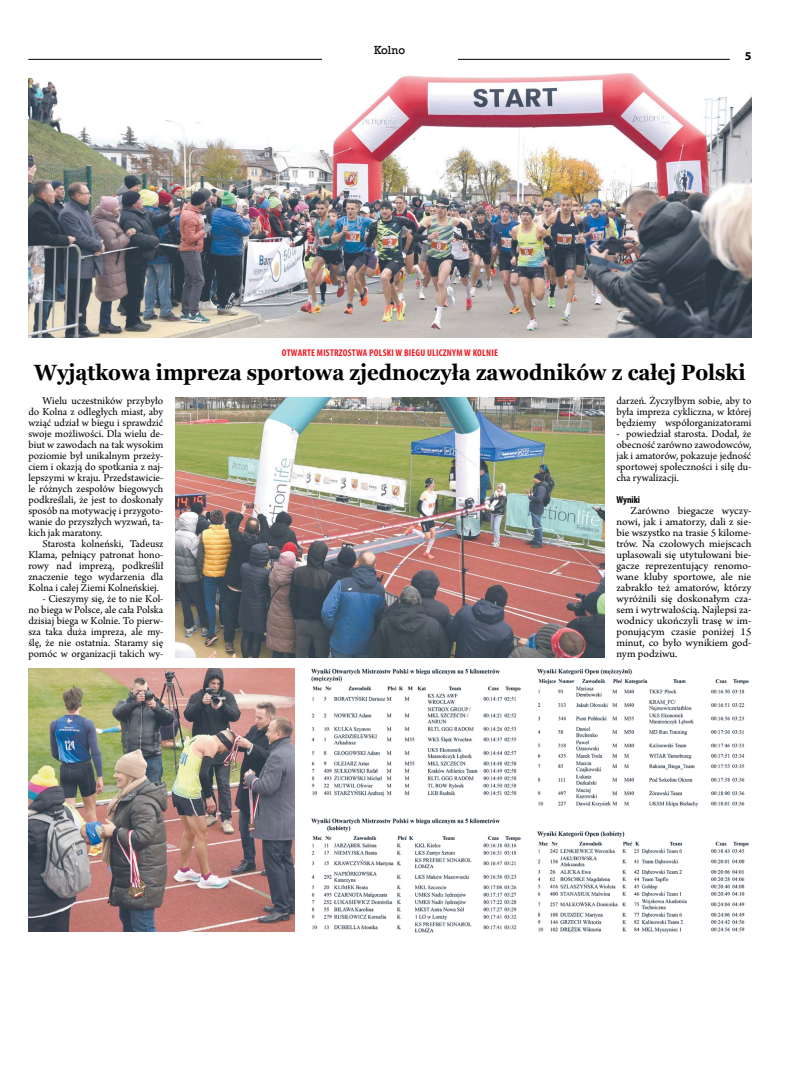
<style>
.page{position:relative;width:794px;height:1092px;background:#fff}
.page>*{position:absolute;margin:0;border:0;box-sizing:border-box;transform-origin:0 0}
.t1{font:700 22px "Georgia";color:#000;scale:.92 1}
.t2{font:700 12px "Myriad Pro";color:#000}
.t3{font:11px/11px "Arno Pro";color:#000;text-align:justify}
.t4{font:11px/11px "Arno Pro";color:#000;text-align:justify;scale:1.04 1}
.t5{font:11px "Rockwell";color:#000}
.t6{font:700 condensed 10px "Myriad Pro";color:#000}
.t7{font:700 condensed 9.8px "Myriad Pro";letter-spacing:.02em;color:#ed1d24}
</style>
<div class="page">
<img style="left:28px;top:58px;width:723px;height:280px">
<img style="left:175px;top:398px;width:429px;height:259px">
<img style="left:28px;top:668px;width:267px;height:263px">
<hr style="left:28px;top:59px;width:702px;height:1px;background:#000">
<img style="left:311px;top:668px;width:210px;height:265px">
<img style="left:537px;top:668px;width:212px;height:264px">
<div style="left:322px;top:45px;width:135px;height:18px;background:#fff"></div>
<p class="t5" style="left:374px;top:43px;width:33px">Kolno</p>
<p class="t2" style="left:745px;top:48px;width:8px">5</p>
<p class="t7" style="left:282px;top:347px;width:217px">OTWARTE MISTRZOSTWA POLSKI W BIEGU ULICZNYM W KOLNIE</p>
<h1 class="t1" style="left:34px;top:356px;width:774px">Wyjątkowa impreza sportowa zjednoczyła zawodników z całej Polski</h1>
<p class="t3" style="left:28px;top:395px;width:136px;text-indent:14px">Wielu uczestników przybyło do Kolna z odległych miast, aby wziąć udział w biegu i sprawdzić swoje możliwości. Dla wielu de&shy;biut w zawodach na tak wysokim poziomie był unikalnym przeży&shy;ciem i okazją do spotkania z naj&shy;lepszymi w kraju. Przedstawicie&shy;le różnych zespołów biegowych podkreślali, że jest to doskonały sposób na motywację i przygoto&shy;wanie do przyszłych wyzwań, ta&shy;kich jak maratony.</p>
<p class="t3" style="left:28px;top:538px;width:136px;text-indent:14px">Starosta kolneński, Tadeusz Klama, pełniący patronat hono&shy;rowy nad imprezą, podkreślił znaczenie tego wydarzenia dla Kolna i całej Ziemi Kolneńskiej.</p>
<p class="t3" style="left:28px;top:593px;width:136px;text-indent:14px">- Cieszymy się, że to nie Kol&shy;no biega w Polsce, ale cała Polska dzisiaj biega w Kolnie. To pierw&shy;sza taka duża impreza, ale my&shy;ślę, że nie ostatnia. Staramy się pomóc w organizacji takich wy-</p>
<p class="t3" style="left:616px;top:395px;width:136px">darzeń. Życzyłbym sobie, aby to była impreza cykliczna, w której będziemy współorganizatorami</p>
<p class="t3" style="left:616px;top:428px;width:136px">- powiedział starosta. Dodał, że obecność zarówno zawodowców, jak i amatorów, pokazuje jedność sportowej społeczności i siłę du&shy;cha rywalizacji.</p>
<p class="t6" style="left:616px;top:493px;width:25px">Wyniki</p>
<p class="t4" style="left:616px;top:505px;width:131px;text-indent:14px">Zarówno biegacze wyczy&shy;nowi, jak i amatorzy, dali z sie&shy;bie wszystko na trasie 5 kilome&shy;trów. Na czołowych miejscach uplasowali się utytułowani bie&shy;gacze reprezentujący renomo&shy;wane kluby sportowe, ale nie zabrakło też amatorów, którzy wyróżnili się doskonałym cza&shy;sem i wytrwałością. Najlepsi za&shy;wodnicy ukończyli trasę w im&shy;ponującym czasie poniżej 15 minut, co było wynikiem god&shy;nym podziwu.</p>
</div>
